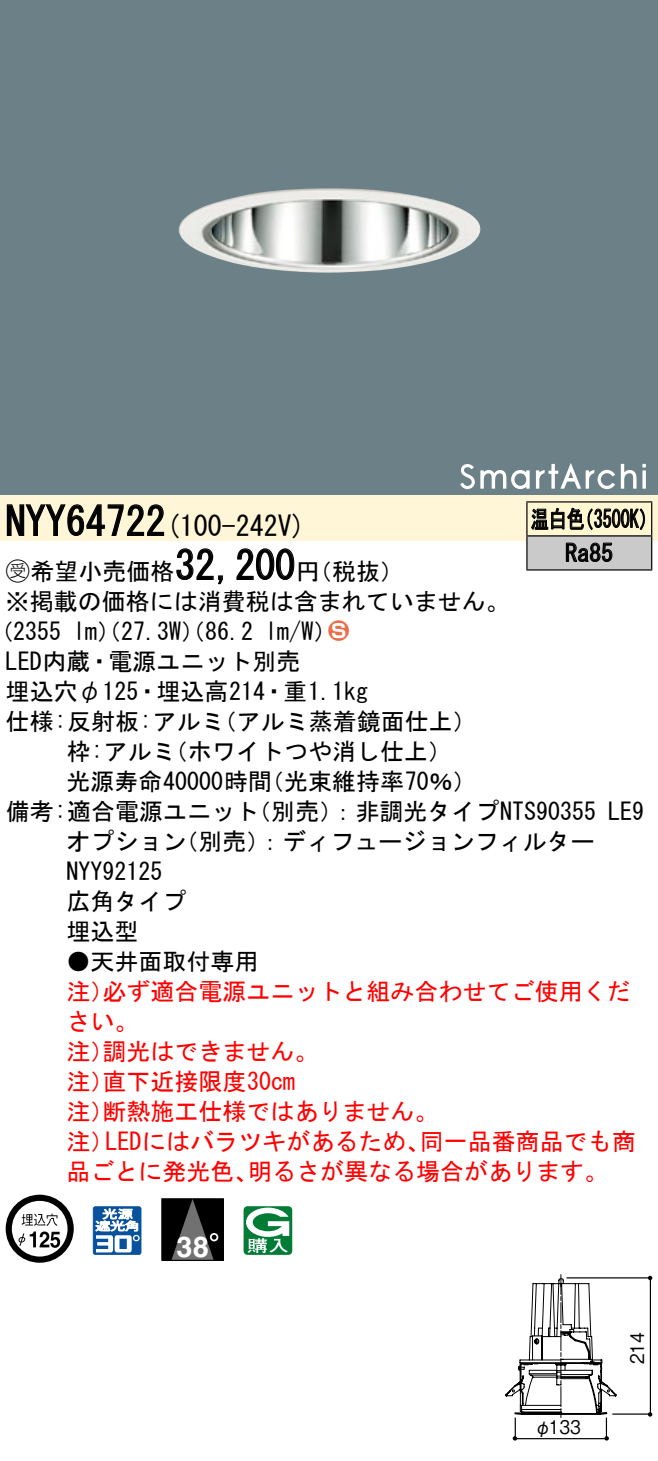
<style>
.page{position:relative;width:658px;height:1461px;background:#fff}
.page>*{position:absolute;margin:0;border:0;box-sizing:border-box;transform-origin:0 0}
.t1{font:40px "MS Gothic";color:#000}
.t2{font:700 28.8px "Helvetica LT Std";color:#fff}
.t3{font:28px "MS Gothic";color:#000}
.t4{font:24px/30px "MS Gothic";color:#000}
.t5{font:24px/30px "MS Gothic";color:#f00}
.t6{font:24px/34px "MS Gothic";color:#000;scale:.75 1}
.t7{font:24px "Ford Classification 1";color:#ed6d48}
.t8{font:18.8px "Gothic BBB Pro Medium 90 pv RKSJ H";color:#000;scale:.9 1}
.s1{font-family:"Ford Classification 1"}
.s2{color:#fff}
</style>
<div class="page">
<div style="left:0;top:0;width:658px;height:462px;background:#6c8087"></div>
<img style="left:179px;top:188px;width:302px;height:85px">
<div style="left:0;top:462px;width:658px;height:34px;background:#6c8087"></div>
<svg style="left:642px;top:470px;width:4px;height:19px"></svg>
<svg style="left:642px;top:464px;width:4px;height:3px"></svg>
<svg style="left:460px;top:464px;width:69px;height:25px"></svg>
<svg style="left:536px;top:463px;width:100px;height:26px"></svg>
<div style="left:0;top:496px;width:658px;height:45px;background:#fff5d7"></div>
<svg style="left:6px;top:504px;width:159px;height:32px"></svg>
<svg style="left:176px;top:548px;width:47px;height:37px"></svg>
<svg style="left:236px;top:548px;width:59px;height:32px"></svg>
<svg style="left:6px;top:1195px;width:68px;height:68px"></svg>
<svg style="left:93px;top:1206px;width:48px;height:49px"></svg>
<div style="left:162px;top:1199px;width:61px;height:61px;background:#000"></div>
<svg style="left:172px;top:1201px;width:44px;height:58px"></svg>
<svg style="left:210px;top:1233px;width:8px;height:8px"></svg>
<div style="left:161px;top:1199px;width:63px;height:62px;border:1px solid #000"></div>
<svg style="left:243px;top:1206px;width:49px;height:49px"></svg>
<div style="left:527px;top:502px;width:124px;height:34px;background:#fff6d2"></div>
<div style="left:527px;top:536px;width:124px;height:34px;background:#cacaca"></div>
<hr style="left:526px;top:501px;width:126px;height:2px;background:#000">
<hr style="left:526px;top:502px;width:1px;height:33px;background:#000">
<hr style="left:651px;top:502px;width:1px;height:33px;background:#000">
<hr style="left:526px;top:535px;width:126px;height:2px;background:#000">
<hr style="left:526px;top:537px;width:1px;height:32px;background:#000">
<hr style="left:651px;top:537px;width:1px;height:32px;background:#000">
<hr style="left:526px;top:569px;width:126px;height:2px;background:#000">
<svg style="left:531px;top:507px;width:114px;height:23px"></svg>
<svg style="left:565px;top:542px;width:47px;height:20px"></svg>
<div style="left:514px;top:1417px;width:93px;height:22px;border:1px solid #000"></div>
<svg style="left:505px;top:1274px;width:147px;height:144px"></svg>
<h1 class="t1" style="left:6px;top:501px;width:162px">NYY64722</h1>
<p class="t3" style="left:166px;top:512px;width:141px">(100-242 (V</p>
<h1 class="t1" style="left:175px;top:545px;width:121px">32,200</h1>
<p class="t4" style="left:6px;top:556px;width:505px"><span class="s1">B</span>希望小売価格<br>※掲載の価格には消費税は含まれていません。</p>
<p class="t7" style="left:328px;top:619px;width:22px">2<span class="s2">3</span></p>
<p class="t4" style="left:296px;top:556px;width:109px">（円税抜(</p>
<p class="t4" style="left:265px;top:616px;width:73px">l m (W/</p>
<p class="t4" style="left:-11px;top:616px;width:74px">（2355</p>
<p class="t4" style="left:6px;top:646px;width:296px">LED内蔵・電源ユニット別売</p>
<p class="t4" style="left:6px;top:676px;width:364px">埋込穴φ125・埋込高214・重1.1kg</p>
<p class="t4" style="left:213px;top:706px;width:266px">（アルミ蒸着鏡面仕上(</p>
<p class="t4" style="left:73px;top:616px;width:182px">lm）（27.3 ）（W 86.2</p>
<p class="t4" style="left:164px;top:706px;width:289px;text-indent:-158px">仕様:反射板:アルミ<br>（ホワイトつや消し仕上(</p>
<p class="t4" style="left:66px;top:736px;width:111px">枠:アルミ</p>
<p class="t4" style="left:66px;top:766px;width:207px">光源寿命40000時間</p>
<p class="t4" style="left:260px;top:766px;width:218px">（光束維持率70％(</p>
<p class="t6" style="left:565px;top:502px;width:65px;text-indent:-34px">温白色<br>Ra85</p>
<p class="t6" style="left:575px;top:502px;width:109px">（3500 (K</p>
<p class="t4" style="left:247px;top:796px;width:350px">（別売：）非調光タイプNTS90355</p>
<p class="t4" style="left:174px;top:796px;width:421px;text-indent:-169px">備考:適合電源ユニット<br>（別売：）ディフュージョンフィルター</p>
<p class="t4" style="left:608px;top:796px;width:37px">LE9</p>
<p class="t4" style="left:66px;top:826px;width:121px">オプション<br>NYY92125広角タイプ埋込型</p>
<p class="t4" style="left:66px;top:946px;width:193px">●天井面取付専用</p>
<p class="t5" style="left:102px;top:976px;width:529px">必ず適合電源ユニットと組み合わせてご使用くだ</p>
<p class="t5" style="left:66px;top:976px;width:49px">注）</p>
<p class="t5" style="left:66px;top:1006px;width:73px">さい。</p>
<p class="t5" style="left:102px;top:1036px;width:217px">調光はできません。</p>
<p class="t5" style="left:102px;top:1036px;width:194px;text-indent:-36px">注）<br>直下近接限度30cm</p>
<p class="t5" style="left:102px;top:1066px;width:337px;text-indent:-36px">注）<br>断熱施工仕様ではありません。</p>
<p class="t5" style="left:66px;top:1096px;width:49px">注）</p>
<p class="t5" style="left:66px;top:1126px;width:49px">注）</p>
<p class="t5" style="left:105px;top:1126px;width:326px">LEDにはバラツキがあるため、</p>
<p class="t5" style="left:420px;top:1126px;width:217px">同一品番商品でも商</p>
<p class="t5" style="left:66px;top:1156px;width:193px">品ごとに発光色、</p>
<p class="t5" style="left:248px;top:1156px;width:362px">明るさが異なる場合があります。</p>
<p class="t2" style="left:177px;top:1229px;width:34px">38</p>
<p class="t8" style="left:534px;top:1412px;width:53px">φ133</p>
<p class="t8" style="left:622px;top:1364px;width:37px;rotate:-90deg">214</p>
</div>
